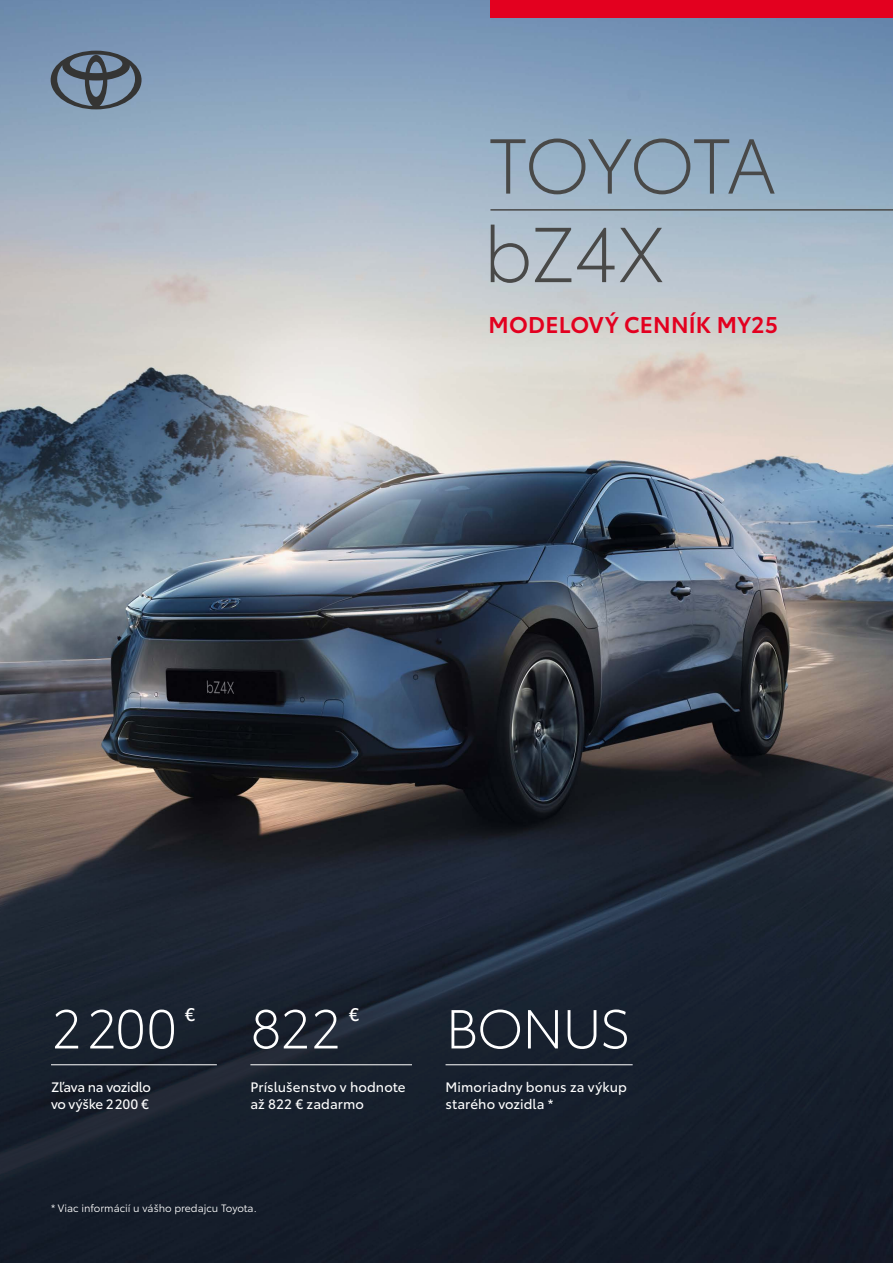
<style>
.page{position:relative;width:893px;height:1263px;background:#fff}
.page>*{position:absolute;margin:0;border:0;box-sizing:border-box;transform-origin:0 0}
.t1{font:300 76.5px/88.5px "Toyota Type";letter-spacing:-.045em;color:#494948}
.t2{font:300 54px "Toyota Type";letter-spacing:-.035em;color:#fff}
.t3{font:600 22.5px "Toyota Type";letter-spacing:.01em;color:#e3001f}
.t4{font:18px "Toyota Type";color:#fff}
.t5{font:13.5px/16.2px "Toyota Type";letter-spacing:.005em;color:#fff}
.t6{font:13.5px/16.2px "Toyota Type";letter-spacing:-.02em;color:#fff}
.t7{font:10.5px "Toyota Type";color:#fff}
</style>
<div class="page">
<img style="left:0;top:0;width:893px;height:880px">
<div style="left:0;top:880px;width:893px;height:383px;background:#17202d"></div>
<hr style="left:51px;top:1064px;width:166px;height:1px;background:#fff">
<hr style="left:250px;top:1064px;width:162px;height:1px;background:#fff">
<hr style="left:446px;top:1064px;width:187px;height:1px;background:#fff">
<div style="left:490px;top:0;width:403px;height:17px;background:#e3001f"></div>
<hr style="left:490px;top:209px;width:403px;height:2px;background:#494948">
<svg style="left:51px;top:51px;width:91px;height:58px;background:#647486"></svg>
<h1 class="t1" style="left:483px;top:117px;width:295px">TOYOTA bZ4X</h1>
<h3 class="t3" style="left:489px;top:308px;width:291px">MODELOVÝ CENNÍK MY25</h3>
<h2 class="t2" style="left:51px;top:990px;width:128px">2200</h2>
<h3 class="t4" style="left:185px;top:1001px;width:12px">€</h3>
<p class="t6" style="left:51px;top:1078px;width:101px">Zľava na vozidlo vo výške 2200 €</p>
<h2 class="t2" style="left:250px;top:990px;width:93px">822</h2>
<h3 class="t4" style="left:349px;top:1001px;width:12px">€</h3>
<p class="t5" style="left:250px;top:1078px;width:157px">Príslušenstvo v hodnote až 822 € zadarmo</p>
<p class="t7" style="left:51px;top:1200px;width:207px">* Viac informácií u vášho predajcu Toyota.</p>
<h2 class="t2" style="left:446px;top:990px;width:187px">BONUS</h2>
<p class="t5" style="left:446px;top:1078px;width:183px">Mimoriadny bonus za výkup starého vozidla *</p>
</div>
